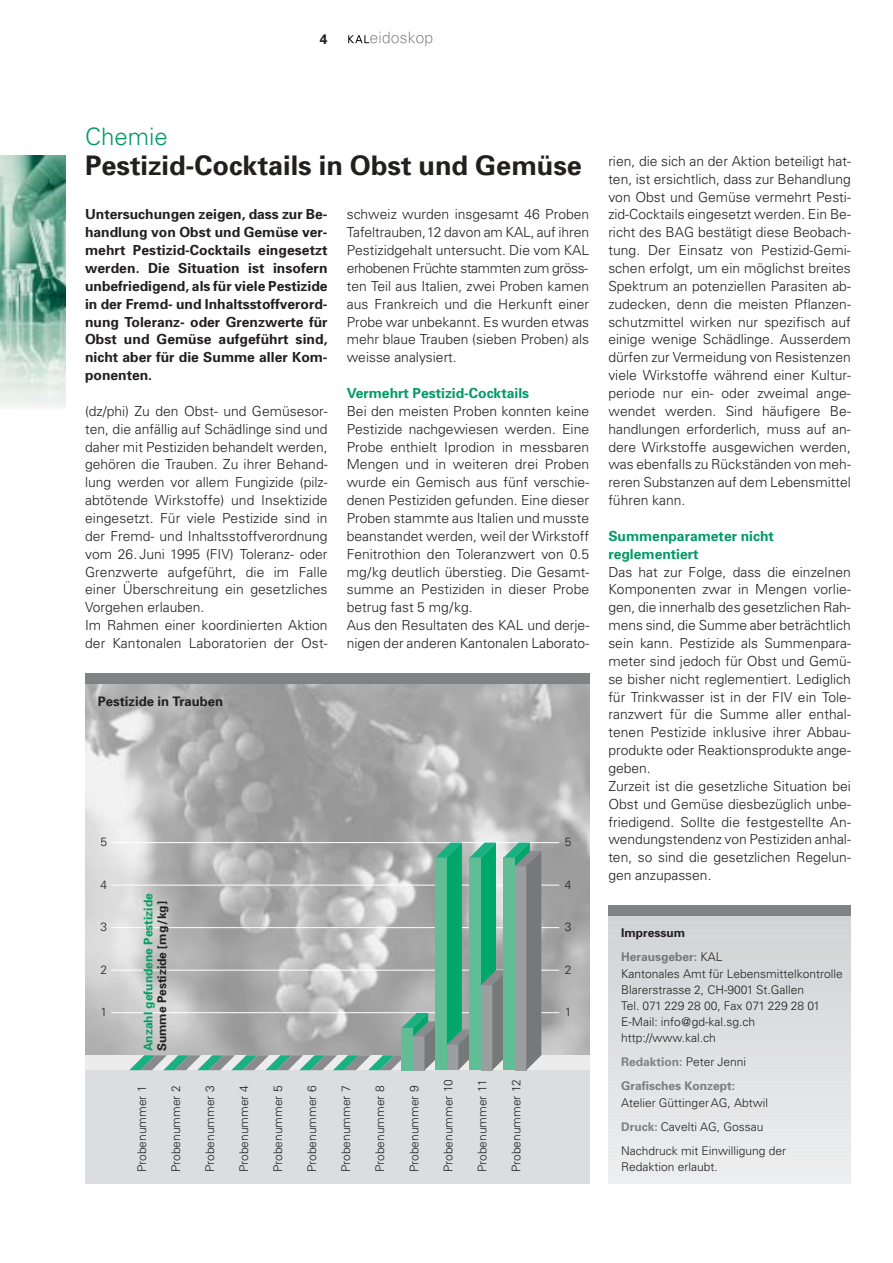
<style>
.page{position:relative;width:893px;height:1263px;background:#fff}
.page>*{position:absolute;margin:0;border:0;box-sizing:border-box;transform-origin:0 0}
.t1{font:300 24px "Univers";color:#009b66}
.t2{font:300 13.8px/17.9px "Univers";color:#231f1f}
.t3{font:700 13.8px/17.9px "Univers";color:#231f1f;text-align:justify}
.t4{font:700 13.8px/17.9px "Univers";color:#009b66}
.t5{font:700 13.2px "Univers";color:#231f1f}
.t6{font:300 12px/16.2px "Univers";color:#231f1f}
.t7{font:700 12px/24.2px "Univers";color:#7c7d80}
.t8{font:700 12px/24.2px "Univers";color:#77787a}
.t9{font:700 12px "Univers";color:#00a060}
.t10{font:700 12px "Univers";color:#231f1f}
.s1{font-weight:700;font-size:27px}
.s2{color:#231f1f}
.s3{font-weight:300;color:#231f1f}
.s4{color:#808284}
.s5{font-weight:700;color:#808284}
</style>
<div class="page">
<svg style="left:348px;top:32px;width:84px;height:14px"></svg>
<div style="left:608px;top:1177px;width:242px;height:7px;background:#edeeee"></div>
<div style="left:608px;top:1169px;width:242px;height:8px;background:#ecedee"></div>
<div style="left:608px;top:1161px;width:242px;height:8px;background:#ececed"></div>
<div style="left:608px;top:1154px;width:242px;height:7px;background:#ebecec"></div>
<div style="left:608px;top:1146px;width:242px;height:7px;background:#eaebec"></div>
<div style="left:608px;top:1138px;width:242px;height:7px;background:#e9eaeb"></div>
<div style="left:608px;top:1130px;width:242px;height:7px;background:#e8e9ea"></div>
<div style="left:608px;top:1122px;width:242px;height:7px;background:#e7e8e9"></div>
<div style="left:608px;top:1114px;width:242px;height:7px;background:#e6e7e8"></div>
<div style="left:608px;top:1106px;width:242px;height:7px;background:#e6e6e7"></div>
<div style="left:608px;top:1098px;width:242px;height:7px;background:#e5e6e7"></div>
<div style="left:608px;top:1090px;width:242px;height:7px;background:#e4e5e6"></div>
<div style="left:608px;top:1082px;width:242px;height:8px;background:#e3e4e5"></div>
<div style="left:608px;top:1074px;width:242px;height:8px;background:#e2e3e4"></div>
<div style="left:608px;top:1066px;width:242px;height:8px;background:#e0e2e4"></div>
<div style="left:608px;top:1058px;width:242px;height:8px;background:#e0e2e3"></div>
<div style="left:608px;top:1050px;width:242px;height:8px;background:#e0e0e2"></div>
<div style="left:608px;top:1042px;width:242px;height:8px;background:#dfe0e0"></div>
<div style="left:608px;top:1034px;width:242px;height:8px;background:#dedfe0"></div>
<div style="left:608px;top:1026px;width:242px;height:8px;background:#dddee0"></div>
<div style="left:608px;top:1018px;width:242px;height:8px;background:#dcdddf"></div>
<div style="left:608px;top:1010px;width:242px;height:8px;background:#dbddde"></div>
<div style="left:608px;top:1002px;width:242px;height:8px;background:#dbdcdd"></div>
<div style="left:608px;top:994px;width:242px;height:8px;background:#dadbdc"></div>
<div style="left:608px;top:986px;width:242px;height:8px;background:#d8dadc"></div>
<div style="left:608px;top:978px;width:242px;height:8px;background:#d7d8db"></div>
<div style="left:608px;top:970px;width:242px;height:8px;background:#d7d8da"></div>
<div style="left:608px;top:962px;width:242px;height:8px;background:#d6d7d8"></div>
<div style="left:608px;top:954px;width:242px;height:8px;background:#d6d7d7"></div>
<div style="left:608px;top:946px;width:242px;height:8px;background:#d5d6d7"></div>
<div style="left:608px;top:938px;width:242px;height:8px;background:#d4d5d7"></div>
<div style="left:608px;top:930px;width:242px;height:8px;background:#d3d5d6"></div>
<div style="left:608px;top:922px;width:242px;height:8px;background:#d2d4d5"></div>
<div style="left:608px;top:916px;width:242px;height:6px;background:#d1d3d5"></div>
<div style="left:608px;top:905px;width:242px;height:11px;background:#808284"></div>
<img style="left:0;top:155px;width:66px;height:253px">
<img style="left:85px;top:684px;width:504px;height:371px">
<div style="left:85px;top:1055px;width:504px;height:129px;background:#ececed"></div>
<div style="left:85px;top:1070px;width:504px;height:114px;background:#dcdddf"></div>
<hr style="left:111px;top:1012px;width:448px;height:1px;background:#fff">
<hr style="left:111px;top:970px;width:448px;height:1px;background:#fff">
<hr style="left:111px;top:927px;width:448px;height:1px;background:#fff">
<hr style="left:111px;top:885px;width:448px;height:1px;background:#fff">
<hr style="left:111px;top:842px;width:448px;height:1px;background:#fff">
<svg style="left:129px;top:842px;width:412px;height:228px;background:#9eb2ab"></svg>
<div style="left:85px;top:673px;width:504px;height:11px;background:#808284"></div>
<p class="t3" style="left:320px;top:31px;width:9px">4</p>
<h1 class="t1" style="left:85px;top:128px;width:84px">Chemie</h1>
<p class="t2" style="left:608px;top:153px;width:244px;text-align:justify;text-indent:-523px"><span class="s1">Pestizid-Cocktails in Obst und Gemüse</span> rien, die sich an der Aktion beteiligt hat&shy;ten, ist ersichtlich, dass zur Behandlung von Obst und Gemüse vermehrt Pesti&shy;zid-Cocktails eingesetzt werden. Ein Be&shy;richt des BAG bestätigt diese Beobach&shy;tung. Der Einsatz von Pestizid-Gemi&shy;schen erfolgt, um ein möglichst breites Spektrum an potenziellen Parasiten ab&shy;zudecken, denn die meisten Pflanzen&shy;schutzmittel wirken nur spezifisch auf einige wenige Schädlinge. Ausserdem dürfen zur Vermeidung von Resistenzen viele Wirkstoffe während einer Kultur&shy;periode nur ein- oder zweimal ange&shy;wendet werden. Sind häufigere Be&shy;handlungen erforderlich, muss auf an&shy;dere Wirkstoffe ausgewichen werden, was ebenfalls zu Rückständen von meh&shy;reren Substanzen auf dem Lebensmittel führen kann.</p>
<p class="t4" style="left:608px;top:528px;width:167px">Summenparameter nicht reglementiert</p>
<p class="t2" style="left:608px;top:564px;width:244px">Das hat zur Folge, dass die einzelnen Komponenten zwar in Mengen vorlie&shy;gen, die innerhalb des gesetzlichen Rah&shy;mens sind, die Summe aber beträchtlich sein kann. Pestizide als Summenpara&shy;meter sind jedoch für Obst und Gemü&shy;se bisher nicht reglementiert. Lediglich für Trinkwasser ist in der FIV ein Tole&shy;ranzwert für die Summe aller enthal&shy;tenen Pestizide inklusive ihrer Abbau&shy;produkte oder Reaktionsprodukte ange&shy;geben.<br>Zurzeit ist die gesetzliche Situation bei Obst und Gemüse diesbezüglich unbe&shy;friedigend. Sollte die festgestellte An&shy;wendungstendenz von Pestiziden anhal&shy;ten, so sind die gesetzlichen Regelun&shy;gen anzupassen.</p>
<p class="t3" style="left:85px;top:207px;width:244px">Untersuchungen zeigen, dass zur Be&shy;handlung von Obst und Gemüse ver&shy;mehrt Pestizid-Cocktails eingesetzt werden. Die Situation ist insofern unbefriedigend, als für viele Pestizide in der Fremd- und Inhaltsstoffverord&shy;nung Toleranz- oder Grenzwerte für Obst und Gemüse aufgeführt sind, nicht aber für die Summe aller Kom&shy;ponenten.</p>
<p class="t2" style="left:85px;top:403px;width:244px">(dz/phi) Zu den Obst- und Gemüsesor&shy;ten, die anfällig auf Schädlinge sind und daher mit Pestiziden behandelt werden, gehören die Trauben. Zu ihrer Behand&shy;lung werden vor allem Fungizide (pilz&shy;abtötende Wirkstoffe) und Insektizide eingesetzt. Für viele Pestizide sind in der Fremd- und Inhaltsstoffverordnung vom 26. Juni 1995 (FIV) Toleranz- oder Grenzwerte aufgeführt, die im Falle einer Überschreitung ein gesetzliches Vorgehen erlauben.<br>Im Rahmen einer koordinierten Aktion der Kantonalen Laboratorien der Ost-</p>
<p class="t2" style="left:347px;top:207px;width:244px;text-align:justify">schweiz wurden insgesamt 46 Proben Tafeltrauben,12 davon am KAL,auf ihren Pestizidgehalt untersucht. Die vom KAL erhobenen Früchte stammten zum gröss&shy;ten Teil aus Italien, zwei Proben kamen aus Frankreich und die Herkunft einer Probe war unbekannt. Es wurden etwas mehr blaue Trauben (sieben Proben) als weisse analysiert.</p>
<p class="t4" style="left:347px;top:385px;width:184px">Vermehrt Pestizid-Cocktails</p>
<p class="t2" style="left:347px;top:403px;width:244px">Bei den meisten Proben konnten keine Pestizide nachgewiesen werden. Eine Probe enthielt Iprodion in messbaren Mengen und in weiteren drei Proben wurde ein Gemisch aus fünf verschie&shy;denen Pestiziden gefunden. Eine dieser Proben stammte aus Italien und musste beanstandet werden, weil der Wirkstoff Fenitrothion den Toleranzwert von 0.5 mg/kg deutlich überstieg. Die Gesamt&shy;summe an Pestiziden in dieser Probe betrug fast 5 mg/kg.<br>Aus den Resultaten des KAL und derje&shy;nigen der anderen Kantonalen Laborato-</p>
<p class="t5" style="left:98px;top:696px;width:127px">Pestizide in Trauben</p>
<p class="t6" style="left:100px;top:835px;width:8px">5</p>
<p class="t6" style="left:564px;top:835px;width:8px">5</p>
<p class="t6" style="left:100px;top:878px;width:8px">4</p>
<p class="t6" style="left:564px;top:878px;width:8px">4</p>
<p class="t6" style="left:100px;top:920px;width:8px">3</p>
<p class="t6" style="left:100px;top:963px;width:8px">2</p>
<p class="t6" style="left:100px;top:1005px;width:8px">1</p>
<p class="t9" style="left:144px;top:1051px;width:160px;rotate:-90deg">Anzahl gefundene Pestizide</p>
<p class="t10" style="left:157px;top:1051px;width:152px;rotate:-90deg">Summe Pestizide [mg/kg]</p>
<p class="t6" style="left:135px;top:1172px;width:88px;rotate:-90deg">Probenummer 1</p>
<p class="t6" style="left:169px;top:1172px;width:88px;rotate:-90deg">Probenummer 2</p>
<p class="t6" style="left:203px;top:1172px;width:88px;rotate:-90deg">Probenummer 3</p>
<p class="t6" style="left:237px;top:1172px;width:88px;rotate:-90deg">Probenummer 4</p>
<p class="t6" style="left:271px;top:1172px;width:88px;rotate:-90deg">Probenummer 5</p>
<p class="t6" style="left:305px;top:1172px;width:88px;rotate:-90deg">Probenummer 6</p>
<p class="t6" style="left:339px;top:1172px;width:88px;rotate:-90deg">Probenummer 7</p>
<p class="t6" style="left:373px;top:1172px;width:88px;rotate:-90deg">Probenummer 8</p>
<p class="t6" style="left:407px;top:1172px;width:88px;rotate:-90deg">Probenummer 9</p>
<p class="t6" style="left:441px;top:1172px;width:95px;rotate:-90deg">Probenummer 10</p>
<p class="t6" style="left:475px;top:1172px;width:95px;rotate:-90deg">Probenummer 11</p>
<p class="t6" style="left:509px;top:1172px;width:95px;rotate:-90deg">Probenummer 12</p>
<p class="t6" style="left:564px;top:920px;width:8px">3</p>
<p class="t6" style="left:564px;top:963px;width:8px">2</p>
<p class="t6" style="left:564px;top:1005px;width:8px">1</p>
<p class="t8" style="left:621px;top:922px;width:103px"><span class="s2">Impressum<br></span>Herausgeber: <span class="s3">KAL</span></p>
<p class="t6" style="left:621px;top:966px;width:223px">Kantonales Amt für Lebensmittelkontrolle<br>Blarerstrasse 2, CH-9001 St.Gallen<br>Tel. 071 229 28 00, Fax 071 229 28 01<br>E-Mail: info@gd-kal.sg.ch http://www.kal.ch</p>
<p class="t7" style="left:621px;top:1051px;width:127px"><span class="s4">Redaktion:</span> <span class="s3">Peter Jenni<br></span>Grafisches Konzept:</p>
<p class="t6" style="left:621px;top:1091px;width:166px;line-height:24.2px">Atelier Güttinger AG, Abtwil<br><span class="s5">Druck:</span> Cavelti AG, Gossau<br>Nachdruck mit Einwilligung der</p>
<p class="t6" style="left:621px;top:1160px;width:98px">Redaktion erlaubt.</p>
</div>
